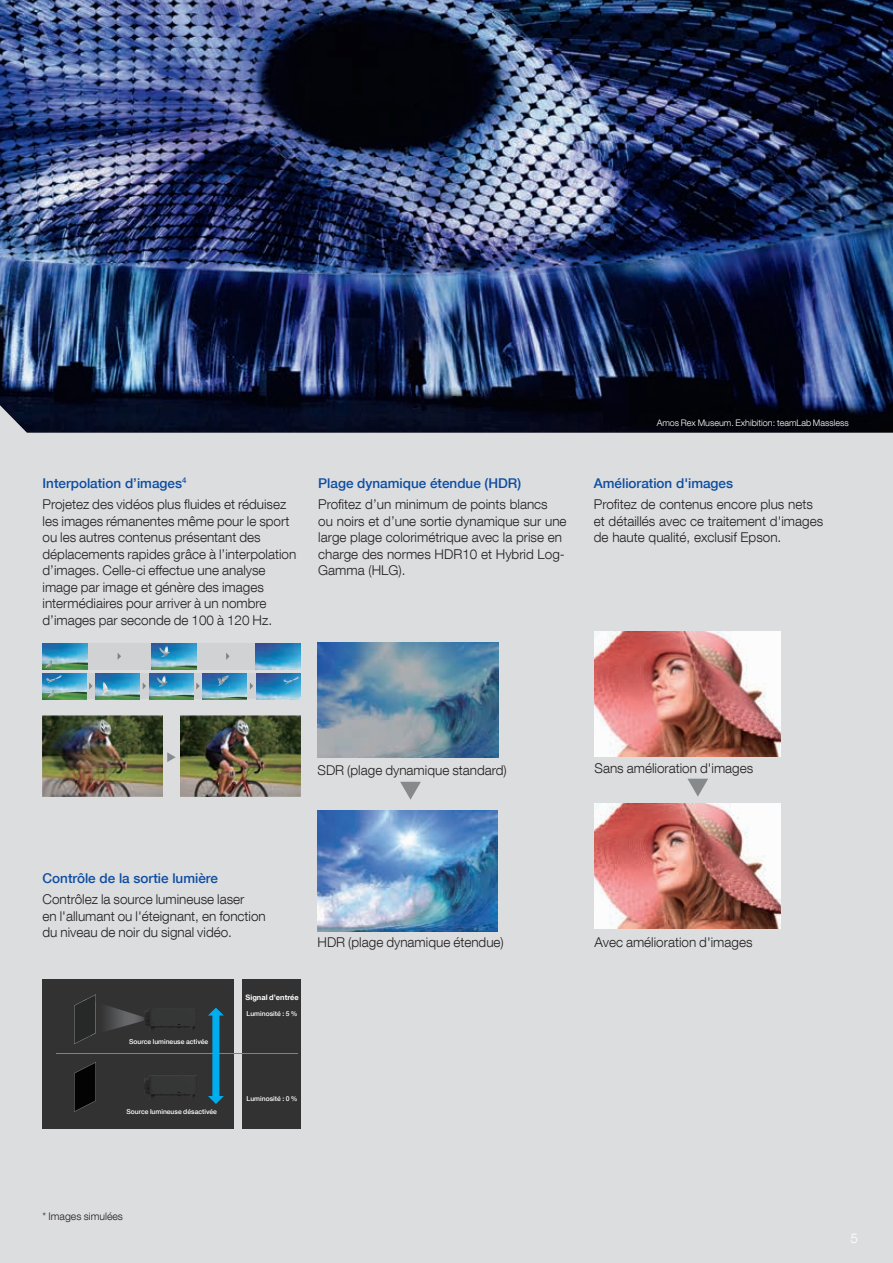
<style>
.page{position:relative;width:893px;height:1263px;background:#fff}
.page>*{position:absolute;margin:0;border:0;box-sizing:border-box;transform-origin:0 0}
.t1{font:300 13.5px/16.5px "Helvetica Neue LT Com";color:#231f20}
.t2{font:500 13.5px "Helvetica Neue LT Com";color:#0d4da1}
.t3{font:300 13.5px "Helvetica Neue LT Com";color:#fff}
.t4{font:300 10.5px "Helvetica Neue LT Com";color:#231f20}
.t5{font:300 9px "Helvetica Neue LT Com";color:#fff}
.t6{font:700 7.5px "Helvetica Neue LT Com";color:#fff}
.t7{font:500 6.75px "Helvetica Neue LT Com";color:#fff}
.s1{font-weight:500;color:#0d4da1}
</style>
<div class="page">
<div style="left:0;top:433px;width:893px;height:830px;background:#dcdddf"></div>
<img style="left:0;top:0;width:893px;height:433px">
<div style="left:43px;top:673px;width:257px;height:26px;background:#d1d2d4"></div>
<svg style="left:89px;top:682px;width:4px;height:7px"></svg>
<svg style="left:250px;top:683px;width:3px;height:6px"></svg>
<svg style="left:196px;top:682px;width:4px;height:7px"></svg>
<svg style="left:143px;top:683px;width:3px;height:6px"></svg>
<img style="left:43px;top:673px;width:43px;height:26px">
<img style="left:95px;top:673px;width:45px;height:26px">
<img style="left:149px;top:673px;width:44px;height:26px">
<img style="left:203px;top:673px;width:44px;height:26px">
<img style="left:256px;top:673px;width:44px;height:26px">
<svg style="left:47px;top:690px;width:6px;height:8px"></svg>
<svg style="left:157px;top:676px;width:8px;height:5px"></svg>
<svg style="left:217px;top:675px;width:12px;height:11px"></svg>
<img style="left:283px;top:676px;width:15px;height:6px">
<img style="left:46px;top:674px;width:15px;height:7px">
<div style="left:43px;top:643px;width:257px;height:26px;background:#d1d2d4"></div>
<svg style="left:118px;top:653px;width:3px;height:6px"></svg>
<svg style="left:226px;top:653px;width:4px;height:7px"></svg>
<img style="left:43px;top:643px;width:45px;height:26px">
<img style="left:151px;top:643px;width:45px;height:26px">
<img style="left:256px;top:643px;width:44px;height:26px">
<svg style="left:45px;top:660px;width:6px;height:8px"></svg>
<svg style="left:159px;top:646px;width:8px;height:5px"></svg>
<img style="left:43px;top:716px;width:120px;height:80px">
<img style="left:180px;top:716px;width:120px;height:80px">
<svg style="left:167px;top:752px;width:9px;height:10px"></svg>
<img style="left:318px;top:642px;width:180px;height:115px">
<img style="left:317px;top:811px;width:181px;height:120px">
<svg style="left:400px;top:782px;width:21px;height:18px"></svg>
<div style="left:43px;top:979px;width:191px;height:150px;background:#333233"></div>
<div style="left:243px;top:979px;width:58px;height:150px;background:#333233"></div>
<svg style="left:74px;top:1062px;width:22px;height:50px"></svg>
<img style="left:145px;top:1081px;width:50px;height:16px">
<svg style="left:74px;top:994px;width:22px;height:50px"></svg>
<img style="left:83px;top:998px;width:61px;height:33px">
<img style="left:83px;top:1036px;width:13px;height:2px">
<img style="left:83px;top:999px;width:13px;height:37px">
<img style="left:145px;top:1013px;width:50px;height:16px">
<svg style="left:145px;top:1017px;width:5px;height:3px"></svg>
<hr style="left:56px;top:1054px;width:241px;height:1px;background:#00aeef">
<svg style="left:208px;top:1007px;width:16px;height:97px"></svg>
<img style="left:594px;top:631px;width:186px;height:125px">
<img style="left:594px;top:803px;width:186px;height:125px">
<svg style="left:687px;top:779px;width:21px;height:18px"></svg>
<p class="t1" style="left:43px;top:472px;width:245px;line-height:21.6px"><span class="s1">Interpolation d’images</span><sup>4<br></sup>Projetez des vidéos plus fluides et réduisez</p>
<p class="t1" style="left:43px;top:512px;width:255px">les images rémanentes même pour le sport ou les autres contenus présentant des déplacements rapides grâce à l’interpolation d’images. Celle-ci effectue une analyse image par image et génère des images intermédiaires pour arriver à un nombre d’images par seconde de 100 à 120 Hz.</p>
<p class="t2" style="left:318px;top:475px;width:204px">Plage dynamique étendue (HDR)</p>
<p class="t1" style="left:318px;top:496px;width:250px">Profitez d’un minimum de points blancs<br>ou noirs et d’une sortie dynamique sur une large plage colorimétrique avec la prise en charge des normes HDR10 et Hybrid Log-Gamma (HLG).</p>
<p class="t5" style="left:657px;top:418px;width:194px">Amos Rex Museum. Exhibition: teamLab Massless</p>
<p class="t2" style="left:594px;top:475px;width:141px">Amélioration d'images</p>
<p class="t1" style="left:594px;top:496px;width:231px">Profitez de contenus encore plus nets et détaillés avec ce traitement d'images de haute qualité, exclusif Epson.</p>
<p class="t1" style="left:318px;top:761px;width:191px">SDR (plage dynamique standard)</p>
<p class="t2" style="left:43px;top:870px;width:177px">Contrôle de la sortie lumière</p>
<p class="t1" style="left:43px;top:891px;width:225px">Contrôlez la source lumineuse laser<br>en l'allumant ou l'éteignant, en fonction du niveau de noir du signal vidéo.</p>
<p class="t6" style="left:246px;top:993px;width:55px">Signal d’entrée</p>
<p class="t7" style="left:129px;top:1038px;width:81px">Source lumineuse activée</p>
<p class="t7" style="left:247px;top:1009px;width:53px">Luminosité : 5 %</p>
<p class="t1" style="left:318px;top:934px;width:188px">HDR (plage dynamique étendue)</p>
<p class="t7" style="left:127px;top:1107px;width:92px">Source lumineuse désactivée</p>
<p class="t7" style="left:247px;top:1095px;width:53px">Luminosité : 0 %</p>
<p class="t4" style="left:43px;top:1210px;width:82px">* Images simulées</p>
<p class="t1" style="left:594px;top:760px;width:160px">Sans amélioration d'images</p>
<p class="t1" style="left:594px;top:933px;width:160px">Avec amélioration d'images</p>
<p class="t3" style="left:850px;top:1230px;width:9px">5</p>
</div>
